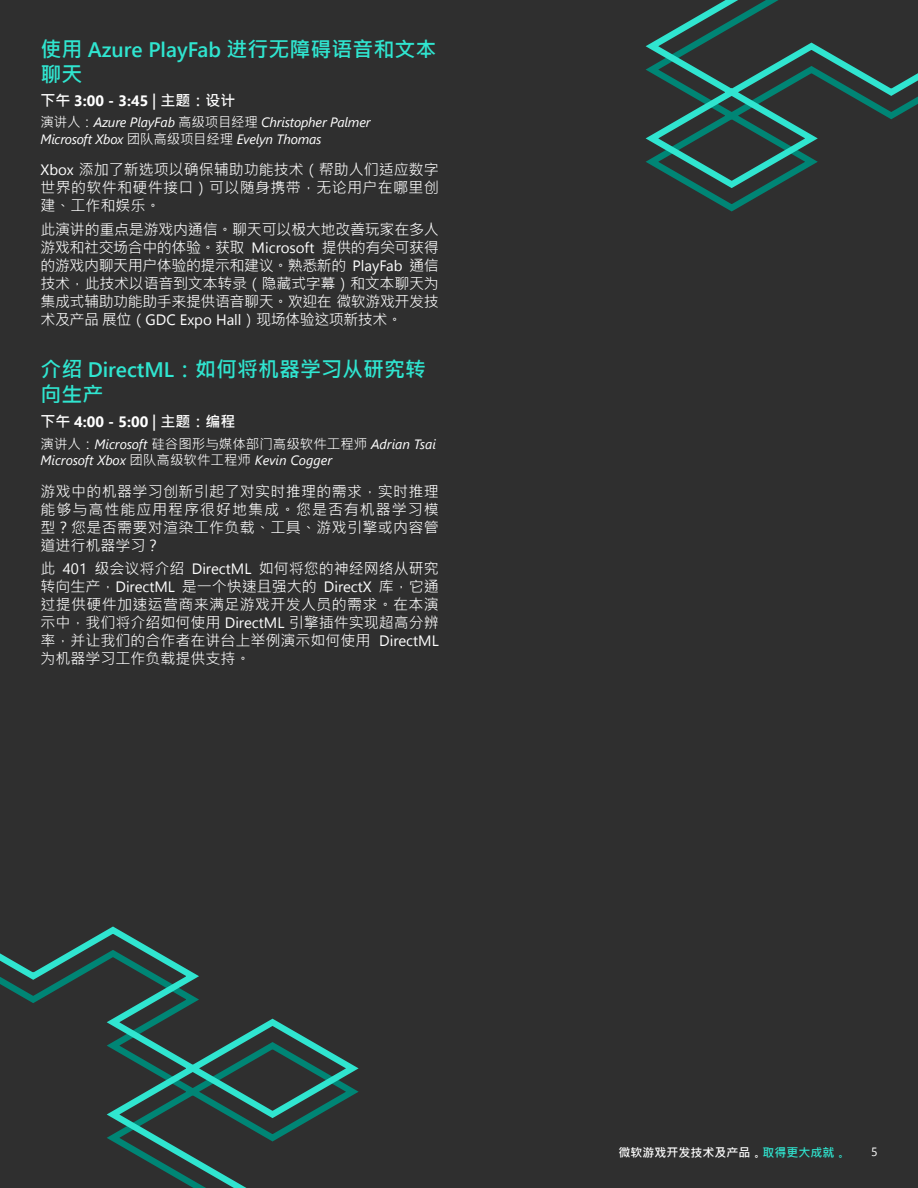
<style>
.page{position:relative;width:918px;height:1188px;background:#2f2f2f}
.page>*{position:absolute;margin:0;border:0;box-sizing:border-box;transform-origin:0 0}
.t1{font:700 21px/25.2px "Microsoft Jheng Hei";color:#30e5d0}
.t2{font:15px/18px "Microsoft Jheng Hei";color:#fff;text-align:justify}
.t3{font:700 15px "Segoe UI";color:#fff}
.t4{font:italic 13.5px/16.2px "Segoe UI";letter-spacing:-.015em;color:#fff}
.t5{font:700 12px "Microsoft Jheng Hei";color:#fff}
.t6{font:12px "Segoe UI";color:#fff}
.s1{font-family:"Segoe UI";font-weight:600}
.s2{font-family:"Microsoft Jheng Hei"}
.s3{font-family:"Microsoft Jheng Hei";font-style:normal}
.s4{font-family:"Segoe UI"}
.s5{color:#30e5d0}
</style>
<div class="page">
<svg style="left:698px;top:192px;width:67px;height:20px"></svg>
<svg style="left:645px;top:0;width:273px;height:192px"></svg>
<svg style="left:0;top:926px;width:359px;height:262px"></svg>
<p class="t1" style="left:40px;top:37px;width:397px">使用 <span class="s1">Azure PlayFab</span> 进行无障碍语音和文本聊天</p>
<p class="t3" style="left:40px;top:89px;width:196px"><span class="s2">下午</span> 3:00 - 3:45 <span class="s2">| 主题：设计</span></p>
<p class="t4" style="left:40px;top:114px;width:332px"><span class="s3">演讲人：</span>Azure PlayFab <span class="s3">高级项目经理</span> Christopher Palmer<br>Microsoft Xbox <span class="s3">团队高级项目经理</span> Evelyn Thomas</p>
<p class="t2" style="left:40px;top:161px;width:400px"><span class="s4">Xbox</span> 添加了新选项以确保辅助功能技术（帮助人们适应数字世界的软件和硬件接口）可以随身携带，无论用户在哪里创建、工作和娱乐。</p>
<p class="t2" style="left:40px;top:220px;width:400px">此演讲的重点是游戏内通信。聊天可以极大地改善玩家在多人游戏和社交场合中的体验。获取 <span class="s4">Microsoft</span> 提供的有关可获得的游戏内聊天用户体验的提示和建议。熟悉新的 <span class="s4">PlayFab</span> 通信技术，此技术以语音到文本转录（隐藏式字幕）和文本聊天为集成式辅助功能助手来提供语音聊天。欢迎在 微软游戏开发技术及产品 展位（<span class="s4">GDC Expo Hall</span>）现场体验这项新技术。</p>
<p class="t1" style="left:40px;top:357px;width:387px">介绍 <span class="s1">DirectML</span>：如何将机器学习从研究转向生产</p>
<p class="t3" style="left:40px;top:411px;width:196px"><span class="s2">下午</span> 4:00 - 5:00 <span class="s2">| 主题：编程</span></p>
<p class="t4" style="left:40px;top:436px;width:397px"><span class="s3">演讲人：</span>Microsoft <span class="s3">硅谷图形与媒体部门高级软件工程师</span> Adrian Tsai<br>Microsoft Xbox <span class="s3">团队高级软件工程师</span> Kevin Cogger</p>
<p class="t2" style="left:40px;top:482px;width:400px">游戏中的机器学习创新引起了对实时推理的需求，实时推理能够与高性能应用程序很好地集成。您是否有机器学习模型？您是否需要对渲染工作负载、工具、游戏引擎或内容管道进行机器学习？</p>
<p class="t2" style="left:40px;top:560px;width:400px">此 <span class="s4">401</span> 级会议将介绍 <span class="s4">DirectML</span> 如何将您的神经网络从研究转向生产，<span class="s4">DirectML</span> 是一个快速且强大的 <span class="s4">DirectX</span> 库，它通过提供硬件加速运营商来满足游戏开发人员的需求。在本演示中，我们将介绍如何使用 <span class="s4">DirectML</span> 引擎插件实现超高分辨率，并让我们的合作者在讲台上举例演示如何使用 <span class="s4">DirectML</span>为机器学习工作负载提供支持。</p>
<p class="t5" style="left:619px;top:1145px;width:229px">微软游戏开发技术及产品。<span class="s5">取得更大成就。</span></p>
<p class="t6" style="left:871px;top:1143px;width:8px">5</p>
</div>
